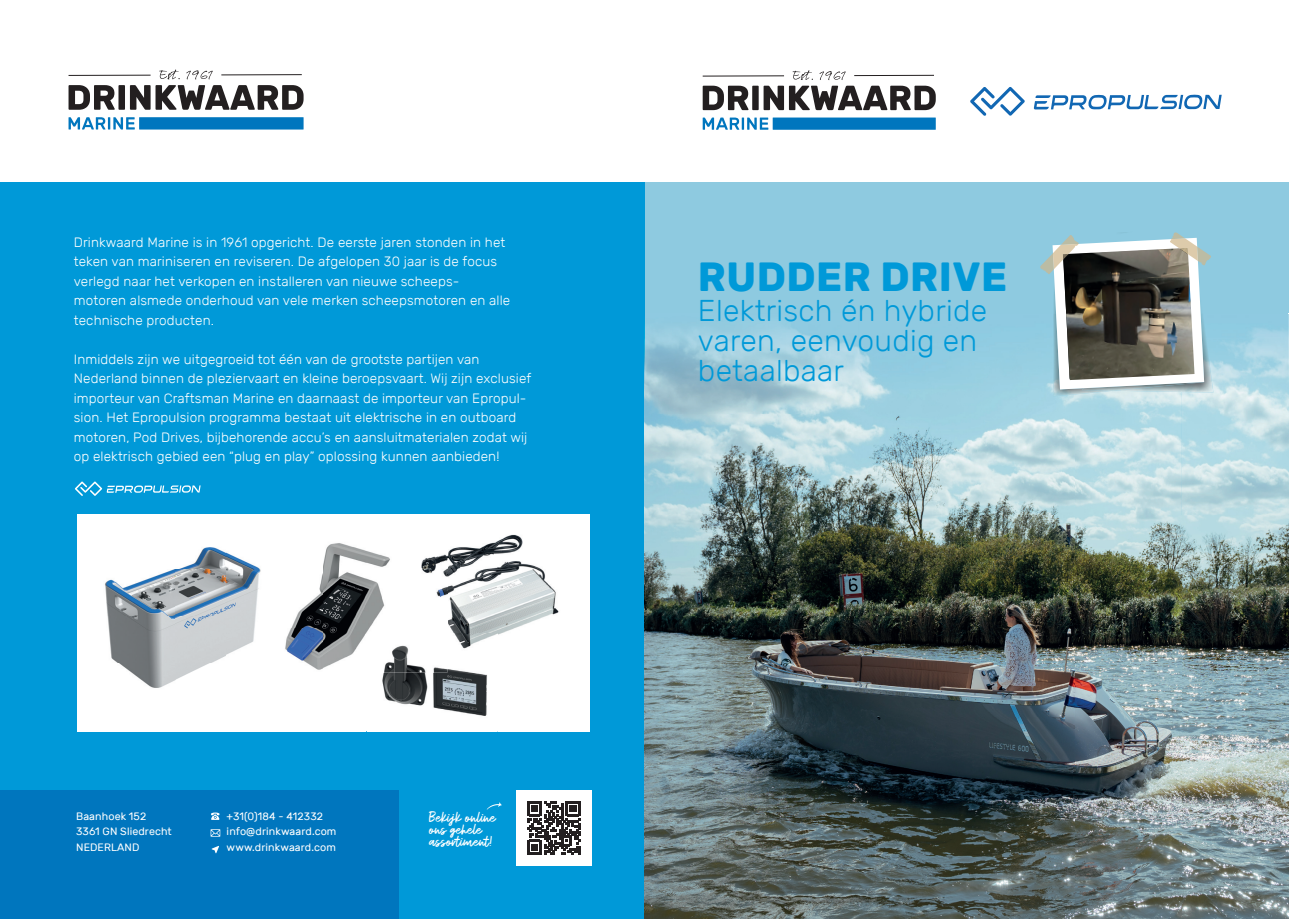
<style>
.page{position:relative;width:1289px;height:919px;background:#fff}
.page>*{position:absolute;margin:0;border:0;box-sizing:border-box;transform-origin:0 0}
.t1{font:700 40.5px "Rubik";letter-spacing:.01em;color:#0099d8}
.t2{font:300 30px/30px "Rubik";letter-spacing:.01em;color:#0099d8}
.t3{font:14.7px/12px "Zumiez";letter-spacing:.01em;color:#fff}
.t4{font:300 13.5px/19.5px "Rubik";letter-spacing:.01em;color:#fff}
.t5{font:10.65px/15.3px "Rubik";letter-spacing:.01em;color:#fff}
</style>
<div class="page">
<div style="left:644px;top:182px;width:644px;height:736px;background:#8ecae0"></div>
<div style="left:0;top:182px;width:644px;height:736px;background:#0099d8"></div>
<div style="left:139px;top:117px;width:164px;height:12px;background:#0076be"></div>
<svg style="left:69px;top:117px;width:66px;height:12px"></svg>
<svg style="left:69px;top:69px;width:234px;height:41px"></svg>
<hr style="left:69px;top:75px;width:82px;height:1px;background:#231f20">
<hr style="left:221px;top:74px;width:81px;height:1px;background:#231f20">
<div style="left:516px;top:790px;width:75px;height:75px;background:#fff"></div>
<svg style="left:527px;top:801px;width:53px;height:53px"></svg>
<div style="left:0;top:790px;width:398px;height:128px;background:#0076be"></div>
<svg style="left:487px;top:802px;width:15px;height:7px"></svg>
<svg style="left:211px;top:812px;width:8px;height:7px"></svg>
<svg style="left:210px;top:829px;width:10px;height:7px"></svg>
<svg style="left:211px;top:845px;width:8px;height:8px"></svg>
<svg style="left:702px;top:86px;width:233px;height:24px"></svg>
<div style="left:772px;top:117px;width:163px;height:13px;background:#0076be"></div>
<svg style="left:702px;top:117px;width:66px;height:13px"></svg>
<svg style="left:792px;top:70px;width:21px;height:10px"></svg>
<svg style="left:819px;top:71px;width:26px;height:9px"></svg>
<hr style="left:702px;top:76px;width:82px;height:1px;background:#231f20">
<hr style="left:854px;top:75px;width:80px;height:1px;background:#231f20">
<img style="left:1181px;top:314px;width:108px;height:604px">
<img style="left:644px;top:314px;width:429px;height:604px">
<img style="left:1073px;top:392px;width:108px;height:526px">
<svg style="left:970px;top:87px;width:54px;height:29px"></svg>
<svg style="left:1033px;top:95px;width:188px;height:14px"></svg>
<img style="left:1052px;top:389px;width:61px;height:7px">
<img style="left:1113px;top:314px;width:100px;height:78px">
<img style="left:1081px;top:389px;width:122px;height:2px">
<svg style="left:1040px;top:232px;width:170px;height:157px"></svg>
<svg style="left:75px;top:481px;width:126px;height:15px"></svg>
<div style="left:78px;top:514px;width:512px;height:218px;background:#fff"></div>
<img style="left:77px;top:523px;width:1px;height:186px">
<img style="left:172px;top:547px;width:55px;height:23px">
<img style="left:105px;top:570px;width:122px;height:93px">
<img style="left:119px;top:663px;width:91px;height:25px">
<img style="left:447px;top:534px;width:112px;height:101px">
<img style="left:382px;top:669px;width:105px;height:47px">
<img style="left:447px;top:634px;width:50px;height:15px">
<img style="left:227px;top:543px;width:163px;height:127px">
<img style="left:421px;top:554px;width:26px;height:43px">
<img style="left:367px;top:634px;width:80px;height:38px">
<p class="t4" style="left:74px;top:232px;width:438px">Drinkwaard Marine is in 1961 opgericht. De eerste jaren stonden in het teken van mariniseren en reviseren. De afgelopen 30 jaar is de focus verlegd naar het verkopen en installeren van nieuwe scheeps&shy;motoren alsmede onderhoud van vele merken scheepsmotoren en alle technische producten.</p>
<p class="t4" style="left:74px;top:349px;width:459px">Inmiddels zijn we uitgegroeid tot één van de grootste partijen van Nederland binnen de pleziervaart en kleine beroepsvaart. Wij zijn exclusief importeur van Craftsman Marine en daarnaast de importeur van Epropul&shy;sion. Het Epropulsion programma bestaat uit elektrische in en outboard motoren, Pod Drives, bijbehorende accu’s en aansluitmaterialen zodat wij op elektrisch gebied een “plug en play” oplossing kunnen aanbieden!</p>
<p class="t5" style="left:76px;top:808px;width:97px">Baanhoek 152<br>3361 GN Sliedrecht<br>NEDERLAND</p>
<p class="t5" style="left:227px;top:808px;width:111px">+31(0)184 - 412332 info@drinkwaard.com www.drinkwaard.com</p>
<p class="t3" style="left:429px;top:811px;width:68px">Bekijk online ons gehele assortiment!</p>
<h1 class="t1" style="left:698px;top:253px;width:311px">RUDDER DRIVE</h1>
<h2 class="t2" style="left:698px;top:295px;width:291px">Elektrisch én hybride varen, eenvoudig en betaalbaar</h2>
</div>
